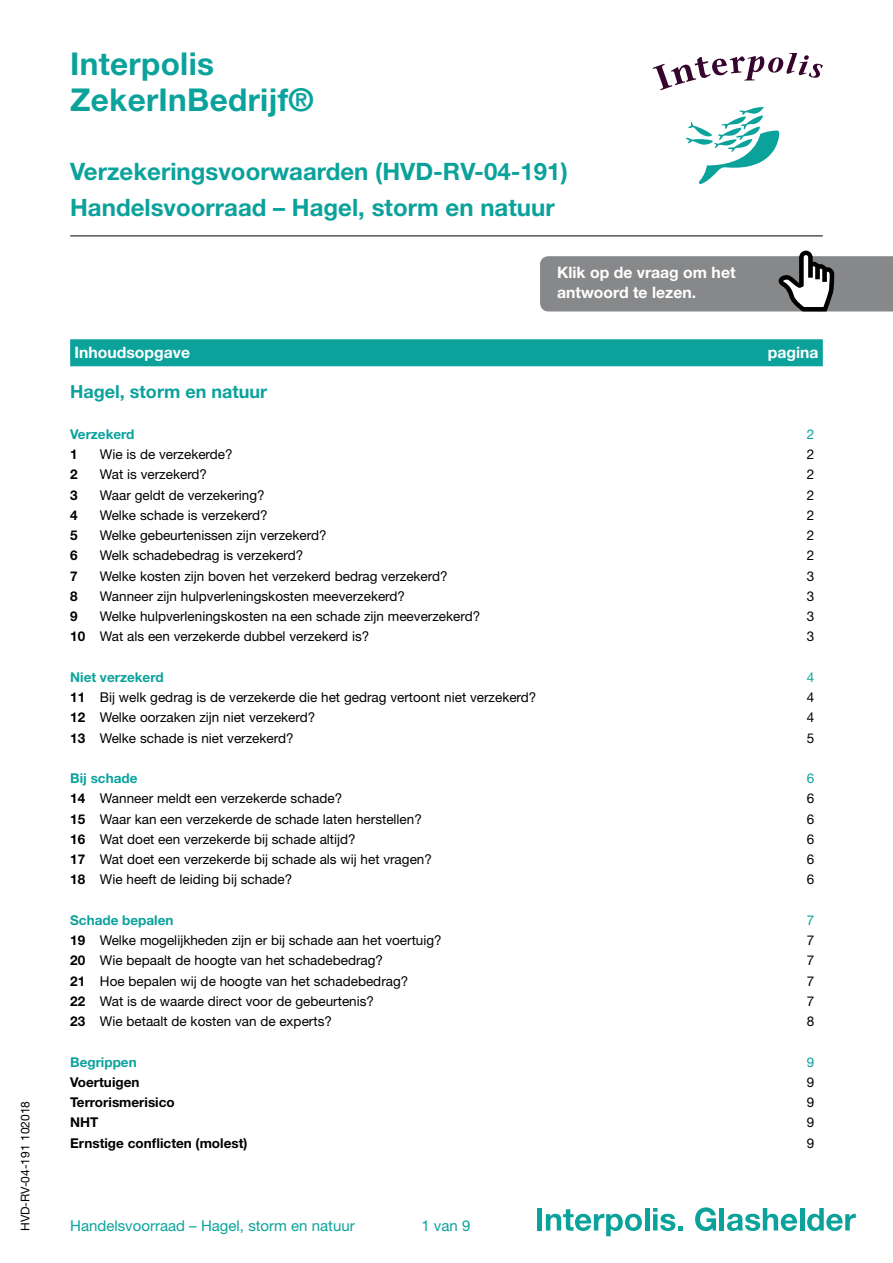
<style>
.page{position:relative;width:893px;height:1263px;background:#fff}
.page>*{position:absolute;margin:0;border:0;box-sizing:border-box;transform-origin:0 0}
.t1{font:700 31.5px/36px "Helvetica Neue LT Std";letter-spacing:.01em;color:#0ba29c}
.t2{font:700 24px/36px "Helvetica Neue LT Std";color:#0ba29c}
.t3{font:700 18px "Helvetica Neue LT Std";color:#0ba29c}
.t4{font:700 15.75px/20.2px "Helvetica Neue LT Std";color:#fff}
.t5{font:15px "Helvetica Neue LT Std";color:#0ba29c}
.t6{font:13.5px "Helvetica Neue LT Std";color:#000}
.t7{font:700 13.5px "Helvetica Neue LT Std";color:#000}
.t8{font:700 13.5px "Helvetica Neue LT Std";color:#0ba29c}
.t9{font:13.5px "Helvetica Neue LT Std";color:#0ba29c}
.t10{font:12px "Helvetica Neue LT Std";color:#000}
.s1{font-weight:700}
</style>
<div class="page">
<hr style="left:70px;top:236px;width:753px;height:1px;background:#000">
<div style="left:537px;top:1208px;width:5px;height:22px;background:#0ba29c"></div>
<svg style="left:546px;top:1209px;width:96px;height:27px"></svg>
<hr style="left:645px;top:1208px;width:4px;height:22px;background:#0ba29c">
<svg style="left:653px;top:1208px;width:30px;height:23px"></svg>
<svg style="left:695px;top:1207px;width:21px;height:24px"></svg>
<hr style="left:720px;top:1208px;width:4px;height:22px;background:#0ba29c">
<svg style="left:727px;top:1208px;width:70px;height:23px"></svg>
<hr style="left:800px;top:1208px;width:4px;height:22px;background:#0ba29c">
<svg style="left:807px;top:1208px;width:49px;height:23px"></svg>
<svg style="left:540px;top:251px;width:353px;height:60px;background:#909193"></svg>
<div style="left:70px;top:339px;width:753px;height:27px;background:#0ba29c"></div>
<svg style="left:653px;top:53px;width:170px;height:37px"></svg>
<svg style="left:685px;top:107px;width:95px;height:77px"></svg>
<p class="t10" style="left:18px;top:1231px;width:132px;rotate:-90deg">HVD-RV-04-191 102018</p>
<h1 class="t1" style="left:70px;top:46px;width:245px">Interpolis<br>ZekerInBedrijf®</h1>
<h2 class="t2" style="left:70px;top:153px;width:499px">Verzekeringsvoorwaarden (HVD-RV-04-191)<br>Handelsvoorraad – Hagel, storm en natuur</h2>
<p class="t4" style="left:557px;top:262px;width:180px">Klik op de vraag om het antwoord te lezen.</p>
<p class="t4" style="left:74px;top:342px;width:117px">Inhoudsopgave</p>
<p class="t4" style="left:768px;top:342px;width:52px">pagina</p>
<h3 class="t3" style="left:70px;top:381px;width:199px">Hagel, storm en natuur</h3>
<p class="t8" style="left:70px;top:426px;width:66px">Verzekerd</p>
<p class="t9" style="left:807px;top:426px;width:9px">2</p>
<p class="t7" style="left:70px;top:446px;width:9px">1</p>
<p class="t6" style="left:100px;top:446px;width:134px">Wie is de verzekerde?</p>
<p class="t6" style="left:807px;top:446px;width:9px">2</p>
<p class="t7" style="left:70px;top:466px;width:9px">2</p>
<p class="t6" style="left:100px;top:466px;width:109px">Wat is verzekerd?</p>
<p class="t6" style="left:807px;top:466px;width:9px">2</p>
<p class="t7" style="left:70px;top:486px;width:9px">3</p>
<p class="t6" style="left:100px;top:487px;width:166px">Waar geldt de verzekering?</p>
<p class="t6" style="left:807px;top:487px;width:9px">2</p>
<p class="t7" style="left:70px;top:507px;width:9px">4</p>
<p class="t6" style="left:100px;top:507px;width:169px">Welke schade is verzekerd?</p>
<p class="t6" style="left:807px;top:507px;width:9px">2</p>
<p class="t7" style="left:70px;top:527px;width:9px">5</p>
<p class="t6" style="left:100px;top:527px;width:228px">Welke gebeurtenissen zijn verzekerd?</p>
<p class="t6" style="left:807px;top:527px;width:9px">2</p>
<p class="t7" style="left:70px;top:547px;width:9px">6</p>
<p class="t6" style="left:100px;top:547px;width:205px">Welk schadebedrag is verzekerd?</p>
<p class="t6" style="left:807px;top:547px;width:9px">2</p>
<p class="t7" style="left:70px;top:567px;width:9px">7</p>
<p class="t6" style="left:100px;top:568px;width:349px">Welke kosten zijn boven het verzekerd bedrag verzekerd?</p>
<p class="t6" style="left:807px;top:568px;width:9px">3</p>
<p class="t7" style="left:70px;top:588px;width:9px">8</p>
<p class="t6" style="left:100px;top:588px;width:307px">Wanneer zijn hulpverleningskosten meeverzekerd?</p>
<p class="t6" style="left:807px;top:588px;width:9px">3</p>
<p class="t7" style="left:70px;top:608px;width:9px">9</p>
<p class="t6" style="left:100px;top:608px;width:382px">Welke hulpverleningskosten na een schade zijn meeverzekerd?</p>
<p class="t6" style="left:807px;top:608px;width:9px">3</p>
<p class="t6" style="left:70px;top:628px;width:301px"><span class="s1">10</span> Wat als een verzekerde dubbel verzekerd is?</p>
<p class="t6" style="left:807px;top:628px;width:9px">3</p>
<p class="t8" style="left:70px;top:669px;width:95px">Niet verzekerd</p>
<p class="t9" style="left:807px;top:669px;width:9px">4</p>
<p class="t6" style="left:70px;top:689px;width:468px"><span class="s1">11</span> Bij welk gedrag is de verzekerde die het gedrag vertoont niet verzekerd?</p>
<p class="t6" style="left:807px;top:689px;width:9px">4</p>
<p class="t6" style="left:70px;top:709px;width:247px"><span class="s1">12</span> Welke oorzaken zijn niet verzekerd?</p>
<p class="t6" style="left:807px;top:709px;width:9px">4</p>
<p class="t6" style="left:70px;top:730px;width:225px"><span class="s1">13</span> Welke schade is niet verzekerd?</p>
<p class="t6" style="left:807px;top:730px;width:9px">5</p>
<p class="t8" style="left:70px;top:770px;width:69px">Bij schade</p>
<p class="t9" style="left:807px;top:770px;width:9px">6</p>
<p class="t6" style="left:70px;top:790px;width:274px"><span class="s1">14</span> Wanneer meldt een verzekerde schade?</p>
<p class="t6" style="left:807px;top:790px;width:9px">6</p>
<p class="t6" style="left:70px;top:811px;width:353px"><span class="s1">15</span> Waar kan een verzekerde de schade laten herstellen?</p>
<p class="t6" style="left:807px;top:811px;width:9px">6</p>
<p class="t6" style="left:70px;top:831px;width:287px"><span class="s1">16</span> Wat doet een verzekerde bij schade altijd?</p>
<p class="t6" style="left:807px;top:831px;width:9px">6</p>
<p class="t6" style="left:70px;top:851px;width:363px"><span class="s1">17</span> Wat doet een verzekerde bij schade als wij het vragen?</p>
<p class="t6" style="left:807px;top:851px;width:9px">6</p>
<p class="t6" style="left:70px;top:871px;width:224px"><span class="s1">18</span> Wie heeft de leiding bij schade?</p>
<p class="t6" style="left:807px;top:871px;width:9px">6</p>
<p class="t8" style="left:70px;top:912px;width:105px">Schade bepalen</p>
<p class="t9" style="left:807px;top:912px;width:9px">7</p>
<p class="t6" style="left:70px;top:932px;width:373px"><span class="s1">19</span> Welke mogelijkheden zijn er bij schade aan het voertuig?</p>
<p class="t6" style="left:807px;top:932px;width:9px">7</p>
<p class="t6" style="left:70px;top:952px;width:314px"><span class="s1">20</span> Wie bepaalt de hoogte van het schadebedrag?</p>
<p class="t6" style="left:807px;top:952px;width:9px">7</p>
<p class="t6" style="left:70px;top:973px;width:340px"><span class="s1">21</span> Hoe bepalen wij de hoogte van het schadebedrag?</p>
<p class="t6" style="left:807px;top:973px;width:9px">7</p>
<p class="t6" style="left:70px;top:993px;width:305px"><span class="s1">22</span> Wat is de waarde direct voor de gebeurtenis?</p>
<p class="t6" style="left:807px;top:993px;width:9px">7</p>
<p class="t6" style="left:70px;top:1013px;width:263px"><span class="s1">23</span> Wie betaalt de kosten van de experts?</p>
<p class="t6" style="left:807px;top:1013px;width:9px">8</p>
<p class="t8" style="left:70px;top:1053px;width:68px">Begrippen</p>
<p class="t9" style="left:807px;top:1054px;width:9px">9</p>
<p class="t7" style="left:70px;top:1074px;width:71px">Voertuigen</p>
<p class="t6" style="left:807px;top:1074px;width:9px">9</p>
<p class="t7" style="left:70px;top:1094px;width:106px">Terrorismerisico</p>
<p class="t6" style="left:807px;top:1094px;width:9px">9</p>
<p class="t7" style="left:70px;top:1114px;width:30px">NHT</p>
<p class="t6" style="left:807px;top:1114px;width:9px">9</p>
<p class="t7" style="left:70px;top:1134px;width:179px">Ernstige conflicten (molest)</p>
<p class="t6" style="left:807px;top:1135px;width:9px">9</p>
<p class="t5" style="left:70px;top:1216px;width:286px">Handelsvoorraad – Hagel, storm en natuur</p>
<p class="t5" style="left:421px;top:1217px;width:51px">1 van 9</p>
</div>
